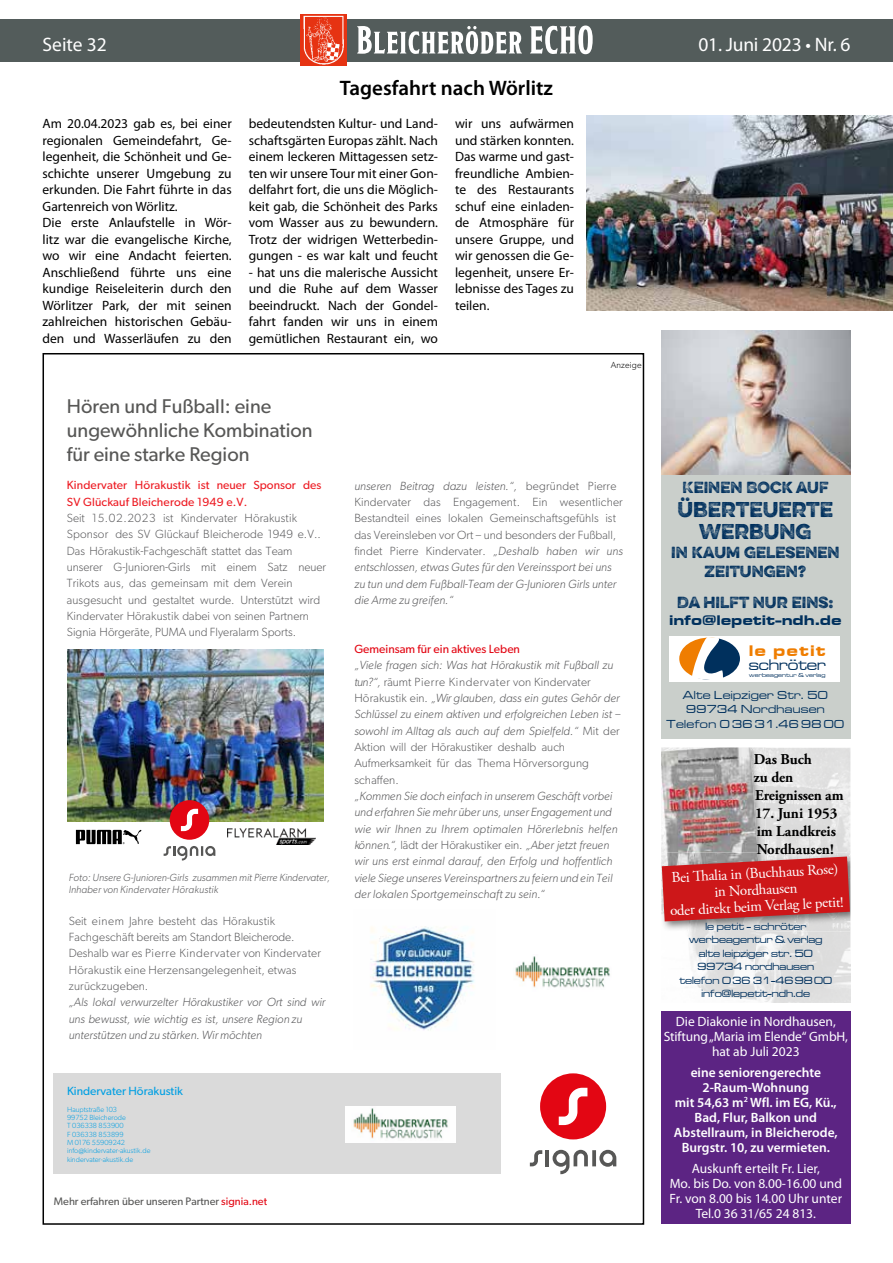
<style>
.page{position:relative;width:893px;height:1263px;background:#fff}
.page>*{position:absolute;margin:0;border:0;box-sizing:border-box;transform-origin:0 0}
.t1{font:600 21px "Myriad Pro";color:#000}
.t2{font:19.95px/24px "Gibson";color:#575756}
.t3{font:19.5px "Myriad Pro";letter-spacing:-.01em;color:#fff}
.t4{font:300 19.2px/21.6px "Eveleth Slant";color:#00305d;text-align:center}
.t5{font:15.9px "Microgramma D Med Ext";color:#00305d}
.t6{font:15.9px "Microgramma D Bol Ext";letter-spacing:.11em;color:#ef7d00}
.t7{font:15px "Adobe Garamond Pro";color:#fff}
.t8{font:700 15px/18px "Adobe Garamond Pro";color:#000}
.t9{font:300 14.4px/19.2px "Eveleth Slant";color:#00305d;text-align:center}
.t10{font:14.4px "Microgramma D Bol Ext";letter-spacing:.04em;color:#00305d}
.t11{font:13.5px/16.5px "Myriad Pro";color:#000;text-align:justify}
.t12{font:13.5px/15px "Myriad Pro";color:#fff;text-align:center}
.t13{font:600 13.5px/15px "Myriad Pro";color:#fff;text-align:center}
.t14{font:12px/14.4px "Microgramma D Med Ext";letter-spacing:.03em;color:#00305d;text-align:center}
.t15{font:300 11.85px/16.4px "Gibson";letter-spacing:.01em;color:#59595b}
.t16{font:italic 300 11.85px/16.4px "Gibson";color:#59595b}
.t17{font:11.85px/16.4px "Gibson";letter-spacing:.01em;color:#ed1b23}
.t18{font:11.85px "Gibson";color:#e30613}
.t19{font:11.85px "Gibson";color:#009fe3}
.t20{font:10.95px "Gibson";color:#575756}
.t21{font:10.8px/13.5px "Microgramma D Med Ext";color:#00305d;text-align:center}
.t22{font:italic 300 10.35px/11.9px "Gibson";color:#59595b}
.t23{font:300 8.85px "Gibson";letter-spacing:.02em;color:#000}
.t24{font:300 7.35px/8.4px "Gibson";color:#009fe3}
.t25{font:6px "Microgramma D Med Ext";letter-spacing:.025em;color:#00305d}
.s1{color:#e30613}
.s2{font-style:italic}
.s3{font-style:normal}
</style>
<div class="page">
<div style="left:0;top:19px;width:893px;height:43px;background:#535c5b"></div>
<img style="left:300px;top:15px;width:47px;height:50px">
<svg style="left:357px;top:26px;width:236px;height:28px"></svg>
<svg style="left:53px;top:649px;width:564px;height:526px"></svg>
<div style="left:54px;top:1073px;width:447px;height:101px;background:#dadada"></div>
<img style="left:345px;top:1106px;width:110px;height:37px">
<img style="left:507px;top:955px;width:110px;height:36px">
<img style="left:353px;top:909px;width:143px;height:141px">
<img style="left:68px;top:649px;width:256px;height:150px">
<img style="left:67px;top:799px;width:262px;height:61px">
<div style="left:661px;top:1011px;width:189px;height:213px;background:#5c2483"></div>
<img style="left:756px;top:747px;width:94px;height:256px">
<img style="left:688px;top:931px;width:68px;height:69px">
<img style="left:661px;top:747px;width:104px;height:105px">
<img style="left:662px;top:800px;width:96px;height:52px">
<img style="left:661px;top:747px;width:93px;height:53px">
<img style="left:661px;top:852px;width:189px;height:79px">
<img style="left:666px;top:852px;width:93px;height:4px">
<div style="left:661px;top:333px;width:189px;height:406px;background:#cacfcb"></div>
<div style="left:669px;top:636px;width:170px;height:45px;background:#fff"></div>
<svg style="left:679px;top:637px;width:61px;height:45px"></svg>
<img style="left:661px;top:331px;width:189px;height:144px">
<img style="left:587px;top:115px;width:306px;height:195px">
<svg style="left:662px;top:856px;width:188px;height:65px"></svg>
<h3 class="t3" style="left:43px;top:32px;width:66px">Seite 32</h3>
<h3 class="t3" style="left:698px;top:32px;width:154px">01. Juni 2023 • Nr. 6</h3>
<h1 class="t1" style="left:340px;top:75px;width:215px">Tagesfahrt nach Wörlitz</h1>
<p class="t11" style="left:43px;top:115px;width:191px;text-align:left">Am 20.04.2023 gab es, bei einer regionalen Gemeindefahrt, Ge&shy;legenheit, die Schönheit und Ge&shy;schichte unserer Umgebung zu erkunden. Die Fahrt führte in das<br>Gartenreich von Wörlitz.<br>Die erste Anlaufstelle in Wör&shy;litz war die evangelische Kirche, wo wir eine Andacht feierten.<br>Anschließend führte uns eine kundige Reiseleiterin durch den<br>Wörlitzer Park, der mit seinen zahlreichen historischen Gebäu&shy;den und Wasserläufen zu den</p>
<p class="t11" style="left:249px;top:115px;width:191px">bedeutendsten Kultur- und Land&shy;schaftsgärten Europas zählt. Nach einem leckeren Mittagessen setz&shy;ten wir unsere Tour mit einer Gon&shy;delfahrt fort, die uns die Möglich&shy;keit gab, die Schönheit des Parks vom Wasser aus zu bewundern.<br>Trotz der widrigen Wetterbedin&shy;gungen - es war kalt und feucht</p>
<p class="t11" style="left:249px;top:264px;width:191px">- hat uns die malerische Aussicht und die Ruhe auf dem Wasser beeindruckt. Nach der Gondel&shy;fahrt fanden wir uns in einem gemütlichen Restaurant ein, wo</p>
<p class="t11" style="left:455px;top:115px;width:121px">wir uns aufwärmen und stärken konnten.<br>Das warme und gast&shy;freundliche Ambien&shy;te des Restaurants schuf eine einladen&shy;de Atmosphäre für unsere Gruppe, und wir genossen die Ge&shy;legenheit, unsere Er&shy;lebnisse des Tages zu teilen.</p>
<p class="t23" style="left:611px;top:360px;width:33px">Anzeige</p>
<h2 class="t2" style="left:67px;top:393px;width:247px">Hören und Fußball: eine ungewöhnliche Kombination für eine starke Region</h2>
<p class="t17" style="left:67px;top:477px;width:256px">Kindervater Hörakustik ist neuer Sponsor des<br>SV Glückauf Bleicherode 1949 e.V.</p>
<p class="t15" style="left:67px;top:509px;width:261px">Seit 15.02.2023 ist Kindervater Hörakustik Sponsor des SV Glückauf Bleicherode 1949 e.V..<br>Das Hörakustik-Fachge schäft stattet das Team unserer G-Junioren-Girls mit einem Satz neuer Trikots aus, das gemeinsam mit dem Verein ausgesucht und gestaltet wurde. Unterstützt wird Kindervater Hörakustik dabei von seinen Partnern Signia Hörgeräte, PUMA und Flyeralarm Sports.</p>
<p class="t22" style="left:69px;top:871px;width:263px">Foto: Unsere G-Junioren-Girls zusammen mit Pierre Kindervater,<br>Inhaber von Kindervater Hörakustik</p>
<p class="t15" style="left:69px;top:912px;width:254px">Seit einem Jahre besteht das Hörakustik Fachgeschäft bereits am Standort Bleicherode.<br>Deshalb war es Pierre Kindervater von Kindervater Hörakustik eine Herzensangelegenheit, etwas zurückzugeben.</p>
<p class="t16" style="left:69px;top:994px;width:258px">„Als lokal verwurzelter Hörakustiker vor Ort sind wir uns bewusst, wie wichtig es ist, unsere Region zu unterstützen und zu stärken. Wir möchten</p>
<p class="t19" style="left:67px;top:1084px;width:117px">Kindervater Hörakustik</p>
<p class="t24" style="left:67px;top:1105px;width:85px">Hauptstraße 103<br>99752 Bleicherode<br>T 036338 853900<br>F 036338 853899<br>M 0176 55909242 info@kindervater-akustik.de kindervater-akustik.de</p>
<p class="t20" style="left:54px;top:1194px;width:215px">Mehr erfahren über unseren Partner <span class="s1">signia.net</span></p>
<p class="t15" style="left:354px;top:477px;width:270px"><span class="s2">unseren Beitrag dazu leisten.“,</span> begründet Pierre Kindervater das Engagement. Ein wesentlicher Bestandteil eines lokalen Gemeinschaftsgefühls ist das Vereinsleben vor Ort – und besonders der Fußball, findet Pierre Kindervater. <span class="s2">„Deshalb haben wir uns entschlossen, etwas Gutes für den Vereinssport bei uns zu tun und dem Fußball-Team der G-Junioren Girls unter die Arme zu greifen.“</span></p>
<p class="t18" style="left:354px;top:642px;width:167px">Gemeinsam für ein aktives Leben</p>
<p class="t16" style="left:354px;top:657px;width:267px">„Viele fragen sich: Was hat Hörakustik mit Fußball zu tun?“, <span class="s3">räumt Pierre Kindervater von Kindervater Hörakustik ein.</span> „Wir glauben, dass ein gutes Gehör der Schlüssel zu einem aktiven und erfolgreichen Leben ist – sowohl im Alltag als auch auf dem Spielfeld.“ <span class="s3">Mit der Aktion will der Hörakustiker deshalb auch Aufmerksamkeit für das Thema Hörversorgung schaffen.</span></p>
<p class="t16" style="left:354px;top:787px;width:265px">„Kommen Sie doch einfach in unserem Geschäft vorbei und erfahren Sie mehr über uns, unser Engagement und wie wir Ihnen zu Ihrem optimalen Hörerlebnis helfen können.“, <span class="s3">lädt der Hörakustiker ein.</span> „Aber jetzt freuen wir uns erst einmal darauf, den Erfolg und hoffentlich viele Siege unseres Vereinspartners zu feiern und ein Teil der lokalen Sportgemeinschaft zu sein.“</p>
<p class="t9" style="left:683px;top:477px;width:147px">KEINEN BOCK AUF</p>
<h3 class="t4" style="left:678px;top:498px;width:157px">ÜBERTEUERTE<br>WERBUNG</h3>
<p class="t9" style="left:671px;top:542px;width:170px">IN KAUM GELESENEN<br>ZEITUNGEN?</p>
<p class="t9" style="left:677px;top:593px;width:158px">DA HILFT NUR EINS:</p>
<p class="t10" style="left:669px;top:610px;width:173px">info@lepetit-ndh.de</p>
<p class="t6" style="left:749px;top:640px;width:78px">le petit</p>
<p class="t5" style="left:749px;top:654px;width:78px">schröter</p>
<p class="t25" style="left:749px;top:671px;width:78px">werbeagentur &amp; verlag</p>
<p class="t14" style="left:667px;top:687px;width:179px">Alte Leipziger Str. 50<br>99734 Nordhausen<br>Telefon 0 36 31.46 98 00</p>
<p class="t8" style="left:754px;top:750px;width:91px">Das Buch<br>zu den<br>Ereignissen am</p>
<p class="t8" style="left:755px;top:804px;width:84px;text-align:justify">17. Juni 1953 im Landkreis Nordhausen!</p>
<p class="t7" style="left:708px;top:867px;width:131px;rotate:-3deg">alia in (Buchhaus Rose)</p>
<p class="t7" style="left:714px;top:883px;width:84px;rotate:-3deg">in Nordhausen</p>
<p class="t7" style="left:670px;top:902px;width:175px;rotate:-3deg">oder direkt beim Verlag le petit!</p>
<p class="t21" style="left:679px;top:919px;width:154px">le petit - schröter werbeagentur &amp; verlag alte leipziger str. 50<br>99734 nordhausen telefon 0 36 31-46 98 00 info@lepetit-ndh.de</p>
<p class="t12" style="left:664px;top:1013px;width:186px">Die Diakonie in Nordhausen,<br>Stiftung „Maria im Elende“ GmbH, hat ab Juli 2023</p>
<p class="t13" style="left:674px;top:1064px;width:165px">eine seniorengerechte<br>2-Raum-Wohnung<br>mit 54,63 m<sup>2</sup> Wfl. im EG, Kü.,<br>Bad, Flur, Balkon und<br>Abstellraum, in Bleicherode,<br>Burgstr. 10, zu vermieten.</p>
<p class="t12" style="left:670px;top:1160px;width:174px">Auskunft erteilt Fr. Lier,<br>Mo. bis Do. von 8.00-16.00 und<br>Fr. von 8.00 bis 14.00 Uhr unter<br>Tel.0 36 31/65 24 813.</p>
</div>
